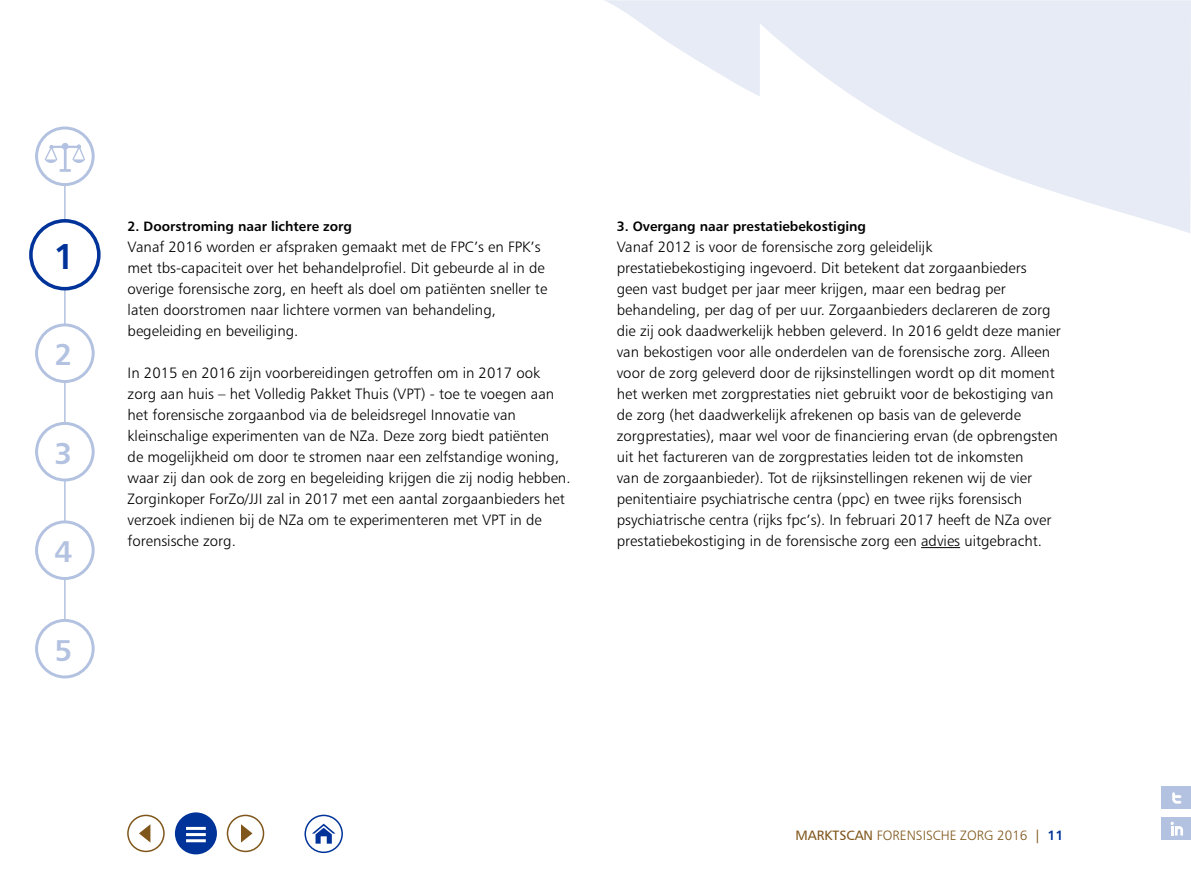
<style>
.page{position:relative;width:1191px;height:893px;background:#fff}
.page>*{position:absolute;margin:0;border:0;box-sizing:border-box;transform-origin:0 0}
.t1{font:36px "Humanist 777 BT Bold B";color:#039}
.t2{font:30px "Humanist 777 BT Bold B";color:#b3c2e0}
.t3{font:15px/21px "Humanist 777 BT Light B";color:#000}
.t4{font:13.5px "Humanist 777 BT Bold B";color:#000}
.t5{font:13.5px "Humanist 777 BT Light B";color:#7f561b}
.s1{font-size:30px;color:#b3c2e0}
.s2{font-family:"Humanist 777 BT Roman B"}
.s3{font-family:"Humanist 777 BT Bold B";color:#039}
</style>
<div class="page">
<svg style="left:604px;top:0;width:587px;height:233px;fill:#e6ebf5"></svg>
<div style="left:175px;top:812px;width:42px;height:42px;background:#039;border-radius:50%"></div>
<hr style="left:186px;top:827px;width:20px;height:3px;background:#fff">
<hr style="left:186px;top:833px;width:20px;height:3px;background:#fff">
<hr style="left:186px;top:839px;width:20px;height:3px;background:#fff">
<div style="left:304px;top:815px;width:39px;height:38px;border:2px solid #039;border-radius:50%"></div>
<svg style="left:312px;top:824px;width:23px;height:20px"></svg>
<div style="left:227px;top:815px;width:37px;height:37px;border:2px solid #7f561b;border-radius:50%"></div>
<svg style="left:241px;top:824px;width:11px;height:19px"></svg>
<div style="left:127px;top:815px;width:38px;height:37px;border:2px solid #7f561b;border-radius:50%"></div>
<svg style="left:139px;top:824px;width:11px;height:18px"></svg>
<div style="left:1161px;top:787px;width:30px;height:22px;background:#b3c2e0"></div>
<svg style="left:1172px;top:792px;width:9px;height:12px"></svg>
<div style="left:1161px;top:818px;width:30px;height:22px;background:#b3c2e0"></div>
<svg style="left:1170px;top:822px;width:13px;height:13px"></svg>
<hr style="left:921px;top:547px;width:39px;height:1px;background:#000">
<hr style="left:64px;top:161px;width:2px;height:496px;background:#b3c2e0">
<div style="left:37px;top:325px;width:56px;height:56px;background:#fff;border-radius:50%"></div>
<div style="left:35px;top:323px;width:60px;height:60px;border:3px solid #b3c2e0;border-radius:50%"></div>
<div style="left:37px;top:423px;width:56px;height:57px;background:#fff;border-radius:50%"></div>
<div style="left:35px;top:422px;width:60px;height:59px;border:3px solid #b3c2e0;border-radius:50%"></div>
<div style="left:37px;top:522px;width:56px;height:56px;background:#fff;border-radius:50%"></div>
<div style="left:35px;top:520px;width:60px;height:60px;border:3px solid #b3c2e0;border-radius:50%"></div>
<div style="left:37px;top:620px;width:56px;height:57px;background:#fff;border-radius:50%"></div>
<div style="left:35px;top:619px;width:60px;height:59px;border:3px solid #b3c2e0;border-radius:50%"></div>
<svg style="left:37px;top:128px;width:56px;height:57px"></svg>
<div style="left:35px;top:126px;width:60px;height:60px;border:3px solid #b3c2e0;border-radius:50%"></div>
<svg style="left:45px;top:143px;width:40px;height:29px"></svg>
<div style="left:31px;top:221px;width:68px;height:68px;background:#fff;border-radius:50%"></div>
<div style="left:29px;top:219px;width:72px;height:71px;border:4px solid #039;border-radius:50%"></div>
<h1 class="t1" style="left:54px;top:234px;width:23px">1<span class="s1">1</span></h1>
<h2 class="t2" style="left:55px;top:336px;width:19px">2</h2>
<h2 class="t2" style="left:55px;top:434px;width:19px">3</h2>
<h2 class="t2" style="left:55px;top:533px;width:19px">4</h2>
<h2 class="t2" style="left:55px;top:631px;width:19px">5</h2>
<p class="t4" style="left:128px;top:218px;width:226px">2. Doorstroming naar lichtere zorg</p>
<p class="t3" style="left:128px;top:236px;width:421px">Vanaf 2016 worden er afspraken gemaakt met de FPC’s en FPK’s met tbs-capaciteit over het behandelprofiel. Dit gebeurde al in de overige forensische zorg, en heeft als doel om patiënten sneller te laten doorstromen naar lichtere vormen van behandeling, begeleiding en beveiliging.</p>
<p class="t3" style="left:128px;top:362px;width:444px">In 2015 en 2016 zijn voorbereidingen getroffen om in 2017 ook zorg aan huis – het Volledig Pakket Thuis (VPT) - toe te voegen aan het forensische zorgaanbod via de beleidsregel Innovatie van kleinschalige experimenten van de NZa. Deze zorg biedt patiënten<br>de mogelijkheid om door te stromen naar een zelfstandige woning, waar zij dan ook de zorg en begeleiding krijgen die zij nodig hebben.<br>Zorginkoper ForZo/JJI zal in 2017 met een aantal zorgaanbieders het verzoek indienen bij de NZa om te experimenteren met VPT in de forensische zorg.</p>
<p class="t4" style="left:617px;top:218px;width:251px">3. Overgang naar prestatiebekostiging</p>
<p class="t3" style="left:617px;top:236px;width:445px">Vanaf 2012 is voor de forensische zorg geleidelijk prestatiebekostiging ingevoerd. Dit betekent dat zorgaanbieders geen vast budget per jaar meer krijgen, maar een bedrag per behandeling, per dag of per uur. Zorgaanbieders declareren de zorg die zij ook daadwerkelijk hebben geleverd. In 2016 geldt deze manier van bekostigen voor alle onderdelen van de forensische zorg. Alleen voor de zorg geleverd door de rijksinstellingen wordt op dit moment het werken met zorgprestaties niet gebruikt voor de bekostiging van de zorg (het daadwerkelijk afrekenen op basis van de geleverde zorgprestaties), maar wel voor de financiering ervan (de opbrengsten uit het factureren van de zorgprestaties leiden tot de inkomsten<br>van de zorgaanbieder). Tot de rijksinstellingen rekenen wij de vier penitentiaire psychiatrische centra (ppc) en twee rijks forensisch psychiatrische centra (rijks fpc’s). In februari 2017 heeft de NZa over prestatiebekostiging in de forensische zorg een advies uitgebracht.</p>
<p class="t5" style="left:795px;top:827px;width:269px"><span class="s2">MARKTSCAN</span> FORENSISCHE ZORG 2016 <span class="s2">|</span> <span class="s3">11</span></p>
</div>
